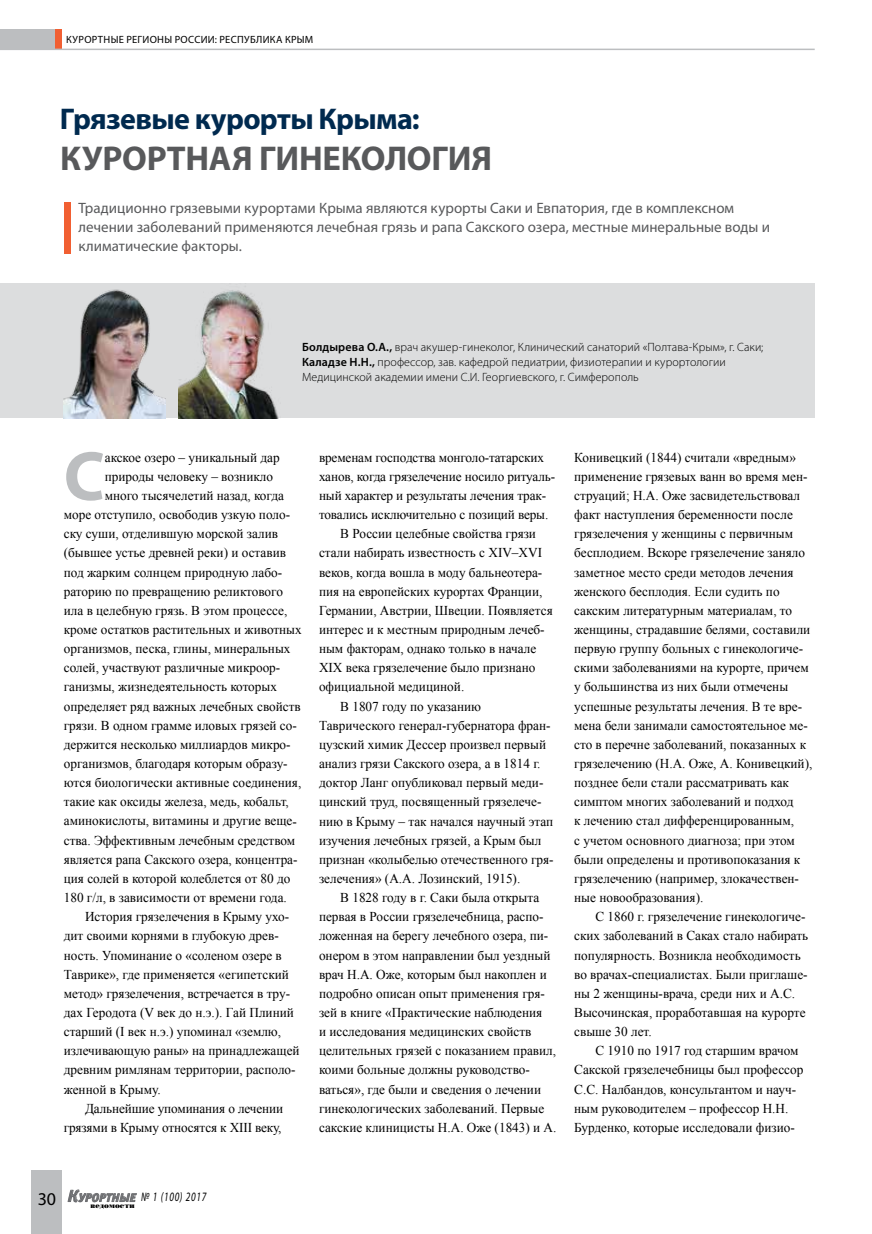
<style>
.page{position:relative;width:872px;height:1234px;background:#fff}
.page>*{position:absolute;margin:0;border:0;box-sizing:border-box;transform-origin:0 0}
.t1{font:700 70.35px "Myriad Pro";color:#bcbec0}
.t2{font:700 34.5px "Myriad Pro";letter-spacing:-.01em;color:#58595b}
.t3{font:700 30px "Myriad Pro";letter-spacing:-.02em;color:#002a4f}
.t4{font:15px/19.2px "Myriad Pro";color:#58595b}
.t5{font:13.5px/19.2px "Times New Roman";color:#000}
.t6{font:italic 12.9px "Myriad Pro";letter-spacing:.075em;color:#000;scale:.73 1}
.t7{font:300 12px/15px "Myriad Pro";letter-spacing:.005em;color:#000}
.t8{font:italic 11.55px "Officina Sans Bold C";color:#6d6e71;scale:1.1 1}
.t9{font:10.5px "Myriad Pro";letter-spacing:.03em;color:#000}
.t10{font:7.35px "Borjomi Black C";color:#000}
.s1{font-weight:600}
.s2{font-family:"Myriad Pro";font-style:normal;font-size:18px;color:#000}
.s3{font-size:16.5px}
</style>
<div class="page">
<div style="left:32px;top:1169px;width:30px;height:64px;background:#bcbec0"></div>
<svg style="left:68px;top:1189px;width:69px;height:14px"></svg>
<div style="left:0;top:30px;width:62px;height:19px;background:#bcbec0"></div>
<div style="left:55px;top:30px;width:7px;height:19px;background:#f15f32"></div>
<hr style="left:0;top:49px;width:814px;height:1px;background:#bcbec0">
<div style="left:64px;top:202px;width:7px;height:51px;background:#f15f32"></div>
<div style="left:0;top:283px;width:814px;height:135px;background:#dcddde"></div>
<img style="left:64px;top:289px;width:102px;height:129px">
<img style="left:179px;top:290px;width:100px;height:128px">
<p class="t9" style="left:66px;top:33px;width:249px">курортные регионы россии: республика крым</p>
<h3 class="t3" style="left:60px;top:99px;width:361px">Грязевые курорты Крыма:</h3>
<h2 class="t2" style="left:60px;top:136px;width:433px">КУРОРТНАЯ ГИНЕКОЛОГИЯ</h2>
<p class="t4" style="left:78px;top:198px;width:693px">Традиционно грязевыми курортами Крыма являются курорты Саки и Евпатория, где в комплексном лечении заболеваний применяются лечебная грязь и рапа Сакского озера, местные минеральные воды и климатические факторы.</p>
<p class="t7" style="left:302px;top:339px;width:463px"><span class="s1">Болдырева О.А.,</span> врач акушер-гинеколог, Клинический санаторий «Полтава-Крым», г. Саки;<br><span class="s1">Каладзе Н.Н.,</span> профессор, зав. кафедрой педиатрии, физиотерапии и курортологии<br>Медицинской академии имени С.И. Георгиевского, г. Симферополь</p>
<h1 class="t1" style="left:64px;top:430px;width:42px">С</h1>
<p class="t5" style="left:105px;top:447px;width:176px">акское озеро – уникальный дар</p>
<p class="t5" style="left:105px;top:466px;width:170px">природы человеку – возникло</p>
<p class="t5" style="left:105px;top:485px;width:181px">много тысячелетий назад, когда</p>
<p class="t5" style="left:64px;top:504px;width:228px">море отступило, освободив узкую поло-</p>
<p class="t5" style="left:64px;top:524px;width:216px">ску суши, отделившую морской залив</p>
<p class="t5" style="left:64px;top:543px;width:224px">(бывшее устье древней реки) и оставив</p>
<p class="t5" style="left:64px;top:562px;width:220px">под жарким солнцем природную лабо-</p>
<p class="t5" style="left:64px;top:581px;width:221px">раторию по превращению реликтового</p>
<p class="t5" style="left:64px;top:600px;width:225px">ила в целебную грязь. В этом процессе,</p>
<p class="t5" style="left:64px;top:619px;width:239px">кроме остатков растительных и животных</p>
<p class="t5" style="left:64px;top:638px;width:228px">организмов, песка, глины, минеральных</p>
<p class="t5" style="left:64px;top:657px;width:218px">солей, участвуют различные микроор-</p>
<p class="t5" style="left:64px;top:677px;width:215px">ганизмы, жизнедеятельность которых</p>
<p class="t5" style="left:64px;top:696px;width:238px">определяет ряд важных лечебных свойств</p>
<p class="t5" style="left:64px;top:715px;width:234px">грязи. В одном грамме иловых грязей со-</p>
<p class="t5" style="left:64px;top:734px;width:228px">держится несколько миллиардов микро-</p>
<p class="t5" style="left:64px;top:753px;width:225px">организмов, благодаря которым образу-</p>
<p class="t5" style="left:64px;top:772px;width:239px">ются биологически активные соединения,</p>
<p class="t5" style="left:64px;top:791px;width:226px">такие как оксиды железа, медь, кобальт,</p>
<p class="t5" style="left:64px;top:811px;width:234px">аминокислоты, витамины и другие веще-</p>
<p class="t5" style="left:64px;top:830px;width:233px">ства. Эффективным лечебным средством</p>
<p class="t5" style="left:64px;top:849px;width:235px">является рапа Сакского озера, концентра-</p>
<p class="t5" style="left:64px;top:868px;width:228px">ция солей в которой колеблется от 80 до</p>
<p class="t5" style="left:64px;top:887px;width:224px">180 г/л, в зависимости от времени года.</p>
<p class="t5" style="left:85px;top:906px;width:206px">История грязелечения в Крыму ухо-</p>
<p class="t5" style="left:64px;top:925px;width:216px">дит своими корнями в глубокую древ-</p>
<p class="t5" style="left:64px;top:944px;width:219px">ность. Упоминание о «соленом озере в</p>
<p class="t5" style="left:64px;top:964px;width:227px">Таврике», где применяется «египетский</p>
<p class="t5" style="left:64px;top:983px;width:228px">метод» грязелечения, встречается в тру-</p>
<p class="t5" style="left:64px;top:1002px;width:232px">дах Геродота (V век до н.э.). Гай Плиний</p>
<p class="t5" style="left:64px;top:1021px;width:219px">старший (I век н.э.) упоминал «землю,</p>
<p class="t5" style="left:64px;top:1040px;width:237px">излечивающую раны» на принадлежащей</p>
<p class="t5" style="left:64px;top:1059px;width:233px">древним римлянам территории, располо-</p>
<p class="t5" style="left:64px;top:1078px;width:98px">женной в Крыму.</p>
<p class="t5" style="left:85px;top:1098px;width:199px">Дальнейшие упоминания о лечении</p>
<p class="t5" style="left:64px;top:1117px;width:219px">грязями в Крыму относятся к XIII веку,</p>
<p class="t5" style="left:319px;top:447px;width:226px">временам господства монголо-татарских</p>
<p class="t5" style="left:319px;top:466px;width:238px">ханов, когда грязелечение носило ритуаль-</p>
<p class="t5" style="left:319px;top:485px;width:229px">ный характер и результаты лечения трак-</p>
<p class="t5" style="left:319px;top:504px;width:231px">товались исключительно с позиций веры.</p>
<p class="t5" style="left:340px;top:524px;width:197px">В России целебные свойства грязи</p>
<p class="t5" style="left:319px;top:543px;width:224px">стали набирать известность с XIV–XVI</p>
<p class="t5" style="left:319px;top:562px;width:225px">веков, когда вошла в моду бальнеотера-</p>
<p class="t5" style="left:319px;top:581px;width:225px">пия на европейских курортах Франции,</p>
<p class="t5" style="left:319px;top:600px;width:235px">Германии, Австрии, Швеции. Появляется</p>
<p class="t5" style="left:319px;top:619px;width:227px">интерес и к местным природным лечеб-</p>
<p class="t5" style="left:319px;top:638px;width:219px">ным факторам, однако только в начале</p>
<p class="t5" style="left:319px;top:657px;width:218px">ХIХ века грязелечение было признано</p>
<p class="t5" style="left:319px;top:677px;width:147px">официальной медициной.</p>
<p class="t5" style="left:340px;top:696px;width:142px">В 1807 году по указанию</p>
<p class="t5" style="left:319px;top:715px;width:233px">Таврического генерал-губернатора фран-</p>
<p class="t5" style="left:319px;top:734px;width:229px">цузский химик Дессер произвел первый</p>
<p class="t5" style="left:319px;top:753px;width:223px">анализ грязи Сакского озера, а в 1814 г.</p>
<p class="t5" style="left:319px;top:772px;width:226px">доктор Ланг опубликовал первый меди-</p>
<p class="t5" style="left:319px;top:791px;width:224px">цинский труд, посвященный грязелече-</p>
<p class="t5" style="left:319px;top:811px;width:236px">нию в Крыму – так начался научный этап</p>
<p class="t5" style="left:319px;top:830px;width:224px">изучения лечебных грязей, а Крым был</p>
<p class="t5" style="left:319px;top:849px;width:236px">признан «колыбелью отечественного гря-</p>
<p class="t5" style="left:319px;top:868px;width:203px">зелечения» (А.А. Лозинский, 1915).</p>
<p class="t5" style="left:340px;top:887px;width:200px">В 1828 году в г. Саки была открыта</p>
<p class="t5" style="left:319px;top:906px;width:226px">первая в России грязелечебница, распо-</p>
<p class="t5" style="left:319px;top:925px;width:231px">ложенная на берегу лечебного озера, пи-</p>
<p class="t5" style="left:319px;top:944px;width:233px">онером в этом направлении был уездный</p>
<p class="t5" style="left:319px;top:964px;width:229px">врач Н.А. Оже, которым был накоплен и</p>
<p class="t5" style="left:319px;top:983px;width:227px">подробно описан опыт применения гря-</p>
<p class="t5" style="left:319px;top:1002px;width:225px">зей в книге «Практические наблюдения</p>
<p class="t5" style="left:319px;top:1021px;width:214px">и исследования медицинских свойств</p>
<p class="t5" style="left:319px;top:1040px;width:239px">целительных грязей с показанием правил,</p>
<p class="t5" style="left:319px;top:1059px;width:212px">коими больные должны руководство-</p>
<p class="t5" style="left:319px;top:1078px;width:224px">ваться», где были и сведения о лечении</p>
<p class="t5" style="left:319px;top:1098px;width:227px">гинекологических заболеваний. Первые</p>
<p class="t5" style="left:319px;top:1117px;width:239px">сакские клиницисты Н.А. Оже (1843) и А.</p>
<p class="t5" style="left:574px;top:447px;width:240px">Конивецкий (1844) считали «вредным» применение грязевых ванн во время мен&shy;струаций; Н.А. Оже засвидетельствовал факт наступления беременности после грязелечения у женщины с первичным бесплодием. Вскоре грязелечение заняло заметное место среди методов лечения женского бесплодия. Если судить по сакским литературным материалам, то женщины, страдавшие белями, составили первую группу больных с гинекологиче&shy;скими заболеваниями на курорте, причем у большинства из них были отмечены успешные результаты лечения. В те вре&shy;мена бели занимали самостоятельное ме&shy;сто в перечне заболеваний, показанных к грязелечению (Н.А. Оже, А. Конивецкий), позднее бели стали рассматривать как симптом многих заболеваний и подход<br>к лечению стал дифференцированным,<br>с учетом основного диагноза; при этом были определены и противопоказания к грязелечению (например, злокачествен&shy;ные новообразования).</p>
<p class="t5" style="left:574px;top:906px;width:235px;text-indent:21px">С 1860 г. грязелечение гинекологиче&shy;ских заболеваний в Саках стало набирать популярность. Возникла необходимость во врачах-специалистах. Были приглаше&shy;ны 2 женщины-врача, среди них и А.С.<br>Высочинская, проработавшая на курорте свыше 30 лет.</p>
<p class="t5" style="left:574px;top:1040px;width:231px;text-indent:21px">С 1910 по 1917 год старшим врачом Сакской грязелечебницы был профессор С.С. Налбандов, консультантом и науч&shy;ным руководителем – профессор Н.Н.<br>Бурденко, которые исследовали физио-</p>
<p class="t8" style="left:38px;top:1190px;width:91px"><span class="s2">30</span> <span class="s3">К</span>урортные</p>
<p class="t10" style="left:91px;top:1199px;width:46px">ведомости</p>
<p class="t6" style="left:141px;top:1188px;width:91px">№ 1 (100) 2017</p>
</div>
